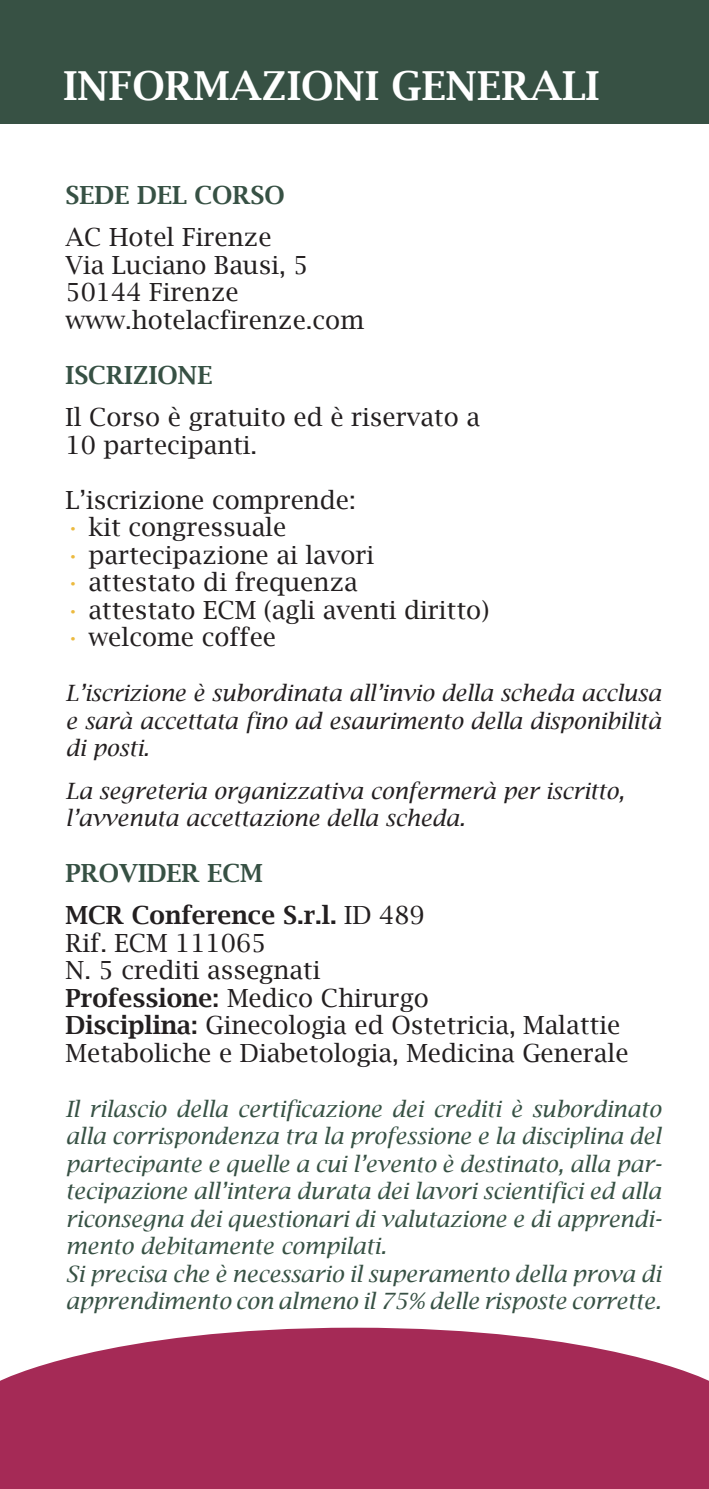
<style>
.page{position:relative;width:709px;height:1489px;background:#fff}
.page>*{position:absolute;margin:0;border:0;box-sizing:border-box;transform-origin:0 0}
.t1{font:600 40px "Lucida Bright";color:#fff}
.t2{font:25px/27.5px "Lucida Bright";color:#231f20}
.t3{font:600 25px "Lucida Bright";color:#375144}
.t4{font:600 25px "Lucida Bright";color:#231f20}
.t5{font:italic 22.5px/27.5px "Lucida Bright";color:#375144;text-align:justify}
.t6{font:italic 22.5px/27.5px "Lucida Bright";color:#231f20;text-align:justify}
.s1{color:#ecba3f}
.s2{font-weight:400}
.s3{font-weight:600}
</style>
<div class="page">
<div style="left:0;top:0;width:709px;height:124px;background:#375144"></div>
<svg style="left:0;top:1327px;width:709px;height:161px;background:#ad3f66"></svg>
<p class="t1" style="left:63px;top:63px;width:537px">INFORMAZIONI GENERALI</p>
<p class="t3" style="left:66px;top:180px;width:221px">SEDE DEL CORSO</p>
<p class="t2" style="left:66px;top:223px;width:207px">AC Hotel Firenze</p>
<p class="t2" style="left:66px;top:251px;width:244px">Via Luciano Bausi, 5</p>
<p class="t2" style="left:66px;top:278px;width:175px">50144 Firenze</p>
<p class="t2" style="left:66px;top:306px;width:300px">www.hotelacfirenze.com</p>
<p class="t3" style="left:66px;top:360px;width:148px">ISCRIZIONE</p>
<p class="t2" style="left:66px;top:403px;width:416px">Il Corso è gratuito ed è riservato a</p>
<p class="t2" style="left:66px;top:431px;width:193px">10 partecipanti.</p>
<p class="t2" style="left:66px;top:486px;width:291px">L’iscrizione comprende:</p>
<p class="t2" style="left:66px;top:513px;width:222px"><span class="s1">•</span> kit congressuale</p>
<p class="t2" style="left:66px;top:541px;width:310px"><span class="s1">•</span> partecipazione ai lavori</p>
<p class="t2" style="left:66px;top:568px;width:294px"><span class="s1">•</span> attestato di frequenza</p>
<p class="t2" style="left:66px;top:596px;width:425px"><span class="s1">•</span> attestato ECM (agli aventi diritto)</p>
<p class="t2" style="left:66px;top:623px;width:212px"><span class="s1">•</span> welcome coffee</p>
<p class="t6" style="left:66px;top:679px;width:597px">L’iscrizione è subordinata all’invio della scheda acclusa e sarà accettata fino ad esaurimento della disponibilità di posti.</p>
<p class="t6" style="left:66px;top:777px;width:560px">La segreteria organizzativa confermerà per iscritto,</p>
<p class="t6" style="left:66px;top:804px;width:401px">l’avvenuta accettazione della scheda.</p>
<p class="t3" style="left:66px;top:858px;width:199px">PROVIDER ECM</p>
<p class="t4" style="left:66px;top:900px;width:361px">MCR Conference S.r.l. <span class="s2">ID 489</span></p>
<p class="t2" style="left:66px;top:928px;width:202px">Rif. ECM 111065</p>
<p class="t2" style="left:66px;top:956px;width:256px">N. 5 crediti assegnati</p>
<p class="t2" style="left:66px;top:983px;width:365px"><span class="s3">Professione:</span> Medico Chirurgo</p>
<p class="t2" style="left:66px;top:1011px;width:564px"><span class="s3">Disciplina:</span> Ginecologia ed Ostetricia, Malattie<br>Metaboliche e Diabetologia, Medicina Generale</p>
<p class="t5" style="left:66px;top:1094px;width:597px">Il rilascio della certificazione dei crediti è subordinato alla corrispondenza tra la professione e la disciplina del partecipante e quelle a cui l’evento è destinato, alla par&shy;tecipazione all’intera durata dei lavori scientifici ed alla riconsegna dei questionari di valutazione e di apprendi&shy;mento debitamente compilati.</p>
<p class="t5" style="left:66px;top:1259px;width:597px">Si precisa che è necessario il superamento della prova di</p>
<p class="t5" style="left:66px;top:1287px;width:597px">apprendimento con almeno il 75% delle risposte corrette.</p>
</div>
